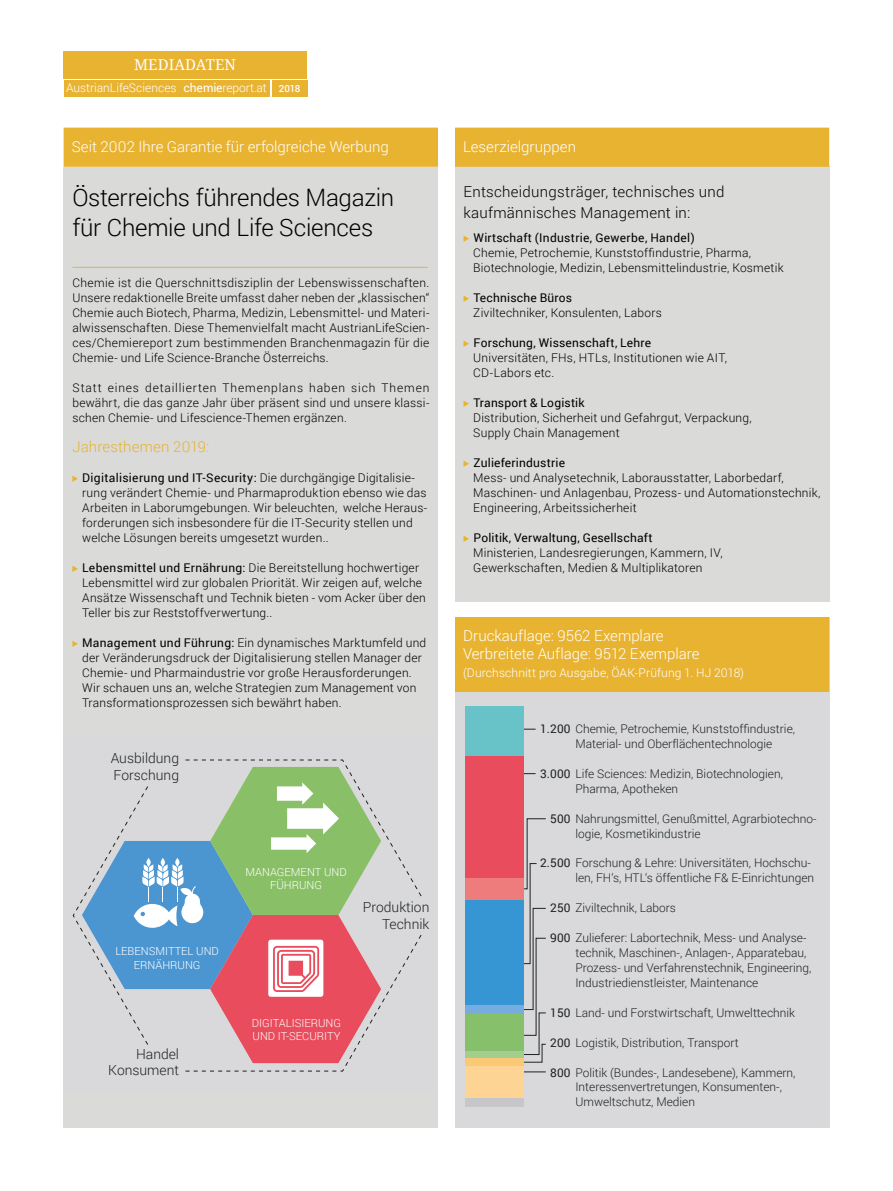
<style>
.page{position:relative;width:893px;height:1191px;background:#fff}
.page>*{position:absolute;margin:0;border:0;box-sizing:border-box;transform-origin:0 0}
.t1{font:300 24px/30px "Roboto";letter-spacing:-.01em;color:#000}
.t2{font:300 15px/18px "Roboto";color:#fff}
.t3{font:300 15px/21px "Roboto";letter-spacing:.02em;color:#000}
.t4{font:300 15px "Roboto";letter-spacing:.01em;color:#e9b332}
.t5{font:15px "Noto Serif";letter-spacing:.01em;color:#fff}
.t6{font:300 13.95px/16.6px "Roboto";color:#1d2320;text-align:right}
.t7{font:300 12px/15px "Roboto";letter-spacing:.02em;color:#000}
.t8{font:300 12px/15px "Roboto";color:#1d2320}
.t9{font:12px "Roboto";letter-spacing:.015em;color:#000}
.t10{font:300 12px "Roboto";letter-spacing:.005em;color:#fff}
.t11{font:300 11.1px/13.4px "Roboto";color:#fff;text-align:center}
.s1{font-weight:400}
.s2{font-weight:500;font-size:9.75px}
</style>
<div class="page">
<div style="left:455px;top:167px;width:374px;height:435px;background:#dadad9"></div>
<svg style="left:463px;top:235px;width:6px;height:7px"></svg>
<svg style="left:463px;top:295px;width:6px;height:7px"></svg>
<svg style="left:463px;top:340px;width:6px;height:7px"></svg>
<svg style="left:463px;top:400px;width:6px;height:7px"></svg>
<svg style="left:463px;top:460px;width:6px;height:7px"></svg>
<svg style="left:463px;top:535px;width:6px;height:7px"></svg>
<div style="left:64px;top:167px;width:374px;height:960px;background:#dadad9"></div>
<hr style="left:72px;top:267px;width:356px;height:1px;background:#e9b332">
<svg style="left:72px;top:475px;width:6px;height:7px"></svg>
<svg style="left:72px;top:565px;width:6px;height:7px"></svg>
<svg style="left:72px;top:640px;width:6px;height:7px"></svg>
<div style="left:67px;top:131px;width:368px;height:33px;background:#e9b332"></div>
<div style="left:64px;top:128px;width:374px;height:39px;border:6px solid #e9b332"></div>
<div style="left:458px;top:131px;width:368px;height:33px;background:#e9b332"></div>
<div style="left:455px;top:128px;width:374px;height:39px;border:6px solid #e9b332"></div>
<svg style="left:73px;top:759px;width:349px;height:312px"></svg>
<div style="left:455px;top:624px;width:371px;height:503px;background:#d9d9db"></div>
<svg style="left:523px;top:818px;width:23px;height:244px"></svg>
<hr style="left:499px;top:1071px;width:47px;height:1px;background:#1d2320">
<svg style="left:523px;top:773px;width:13px;height:1px"></svg>
<svg style="left:523px;top:729px;width:13px;height:1px"></svg>
<div style="left:465px;top:1098px;width:58px;height:8px;background:#c7c7c9"></div>
<div style="left:465px;top:1065px;width:58px;height:33px;background:#fdd494"></div>
<div style="left:465px;top:1057px;width:58px;height:8px;background:#fac975"></div>
<div style="left:465px;top:1051px;width:58px;height:6px;background:#a4ce8e"></div>
<div style="left:465px;top:1013px;width:58px;height:38px;background:#87c06a"></div>
<div style="left:465px;top:1005px;width:58px;height:8px;background:#77adde"></div>
<div style="left:465px;top:899px;width:58px;height:106px;background:#3696d3"></div>
<div style="left:465px;top:878px;width:58px;height:21px;background:#ef7c7d"></div>
<div style="left:465px;top:755px;width:58px;height:123px;background:#e94c5c"></div>
<div style="left:465px;top:706px;width:58px;height:49px;background:#68c3c9"></div>
<div style="left:458px;top:620px;width:368px;height:69px;background:#e9b332"></div>
<div style="left:455px;top:617px;width:374px;height:75px;border:6px solid #e9b332"></div>
<div style="left:64px;top:51px;width:243px;height:27px;background:#e9b332"></div>
<div style="left:64px;top:80px;width:115px;height:16px;background:#e9b332"></div>
<div style="left:180px;top:80px;width:90px;height:16px;background:#e9b332"></div>
<div style="left:272px;top:80px;width:35px;height:16px;background:#e9b332"></div>
<p class="t5" style="left:134px;top:55px;width:104px">MEDIADATEN</p>
<p class="t10" style="left:66px;top:79px;width:236px">AustrianLifeSciences <span class="s1">chemie</span>report.at <span class="s2">2018</span></p>
<p class="t2" style="left:72px;top:137px;width:319px">Seit 2002 Ihre Garantie für erfolgreiche Werbung</p>
<p class="t2" style="left:463px;top:137px;width:114px">Leserzielgruppen</p>
<h1 class="t1" style="left:72px;top:181px;width:323px">Österreichs führendes Magazin für Chemie und Life Sciences</h1>
<p class="t7" style="left:72px;top:275px;width:359px;text-align:justify">Chemie ist die Querschnittsdisziplin der Lebenswissenschaften.<br>Unsere redaktionelle Breite umfasst daher neben der „klassischen“ Chemie auch Biotech, Pharma, Medizin, Lebensmittel- und Materi&shy;alwissenschaften. Diese Themenvielfalt macht AustrianLifeScien&shy;ces/Chemiereport zum bestimmenden Branchenmagazin für die Chemie- und Life Science-Branche Österreichs.</p>
<p class="t7" style="left:72px;top:380px;width:359px;text-align:justify">Statt eines detaillierten Themenplans haben sich Themen bewährt, die das ganze Jahr über präsent sind und unsere klassi&shy;schen Chemie- und Lifescience-Themen ergänzen.</p>
<p class="t4" style="left:72px;top:436px;width:138px">Jahresthemen 2019:</p>
<p class="t7" style="left:82px;top:470px;width:347px"><span class="s1">Digitalisierung und IT-Security:</span> Die durchgängige Digitalisie&shy;rung verändert Chemie- und Pharmaproduktion ebenso wie das Arbeiten in Laborumgebungen. Wir beleuchten, welche Heraus&shy;forderungen sich insbesondere für die IT-Security stellen und welche Lösungen bereits umgesetzt wurden..</p>
<p class="t7" style="left:82px;top:560px;width:345px"><span class="s1">Lebensmittel und Ernährung:</span> Die Bereitstellung hochwertiger Lebensmittel wird zur globalen Priorität. Wir zeigen auf, welche Ansätze Wissenschaft und Technik bieten - vom Acker über den Teller bis zur Reststoffverwertung..</p>
<p class="t7" style="left:82px;top:635px;width:346px"><span class="s1">Management und Führung:</span> Ein dynamisches Marktumfeld und der Veränderungsdruck der Digitalisierung stellen Manager der Chemie- und Pharmaindustrie vor große Herausforderungen.<br>Wir schauen uns an, welche Strategien zum Management von Transformationsprozessen sich bewährt haben.</p>
<p class="t6" style="left:111px;top:749px;width:70px;text-align:left">Ausbildung<br>Forschung</p>
<p class="t11" style="left:115px;top:944px;width:105px">LEBENSMITTEL UND<br>ERNÄHRUNG</p>
<p class="t6" style="left:108px;top:1045px;width:72px">Handel<br>Konsument</p>
<p class="t11" style="left:245px;top:864px;width:103px">MANAGEMENT UND<br>FÜHRUNG</p>
<p class="t6" style="left:363px;top:898px;width:68px">Produktion<br>Technik</p>
<p class="t11" style="left:252px;top:1015px;width:91px;text-align:left">DIGITALISIERUNG<br>UND IT-SECURITY</p>
<p class="t3" style="left:463px;top:180px;width:262px">Entscheidungsträger, technisches und kaufmännisches Management in:</p>
<p class="t9" style="left:474px;top:229px;width:223px">Wirtschaft (Industrie, Gewerbe, Handel)</p>
<p class="t7" style="left:473px;top:245px;width:312px">Chemie, Petrochemie, Kunststoffindustrie, Pharma,<br>Biotechnologie, Medizin, Lebensmittelindustrie, Kosmetik</p>
<p class="t9" style="left:474px;top:289px;width:100px">Technische Büros</p>
<p class="t7" style="left:473px;top:305px;width:190px">Ziviltechniker, Konsulenten, Labors</p>
<p class="t9" style="left:474px;top:334px;width:179px">Forschung, Wissenschaft, Lehre</p>
<p class="t7" style="left:473px;top:350px;width:255px">Universitäten, FHs, HTLs, Institutionen wie AIT,<br>CD-Labors etc.</p>
<p class="t9" style="left:474px;top:394px;width:113px">Transport &amp; Logistik</p>
<p class="t7" style="left:473px;top:410px;width:280px">Distribution, Sicherheit und Gefahrgut, Verpackung,<br>Supply Chain Management</p>
<p class="t9" style="left:474px;top:454px;width:93px">Zulieferindustrie</p>
<p class="t7" style="left:473px;top:470px;width:349px">Mess- und Analyse technik, Laborausstatter, Laborbedarf,<br>Maschinen- und Anlagenbau, Prozess- und Automationstechnik,<br>Engineering, Arbeitssicherheit</p>
<p class="t9" style="left:474px;top:529px;width:180px">Politik, Verwaltung, Gesellschaft</p>
<p class="t7" style="left:473px;top:545px;width:251px">Ministerien, Landesregierungen, Kammern, IV,<br>Gewerkschaften, Medien &amp; Multiplikatoren</p>
<p class="t2" style="left:463px;top:626px;width:238px">Druckauflage: 9562 Exemplare<br>Verbreitete Auflage: 9512 Exemplare</p>
<p class="t10" style="left:463px;top:665px;width:282px">(Durchschnitt pro Ausgabe, ÖAK-Prüfung 1. HJ 2018)</p>
<p class="t8" style="left:575px;top:721px;width:221px;text-indent:-35px"><span class="s1">1.200</span> Chemie, Petrochemie, Kunststoffindustrie,<br>Material- und Oberflächentechnologie</p>
<p class="t8" style="left:575px;top:765px;width:209px;text-indent:-35px"><span class="s1">3.000</span> Life Sciences: Medizin, Biotechnologien,<br>Pharma, Apotheken</p>
<p class="t8" style="left:575px;top:810px;width:243px;text-indent:-25px"><span class="s1">500</span> Nahrungsmittel, Genußmittel, Agrarbiotechno&shy;logie, Kosmetikindustrie</p>
<p class="t8" style="left:540px;top:855px;width:276px;text-align:right"><span class="s1">2.500</span> Forschung &amp; Lehre: Universitäten, Hochschu&shy;len, FH‘s, HTL‘s öffentliche F&amp; E-Einrichtungen</p>
<p class="t8" style="left:550px;top:900px;width:127px"><span class="s1">250</span> Ziviltechnik, Labors</p>
<p class="t8" style="left:575px;top:930px;width:237px;text-indent:-25px"><span class="s1">900</span> Zulieferer: Labortechnik, Mess- und Analyse&shy;technik, Maschinen-, Anlagen-, Apparatebau, Prozess- und Verfahrenstechnik, Engineering, Industriedienstleister, Maintenance</p>
<p class="t8" style="left:550px;top:1004px;width:246px"><span class="s1">150</span> Land- und Forstwirtschaft, Umwelttechnik</p>
<p class="t8" style="left:550px;top:1034px;width:190px"><span class="s1">200</span> Logistik, Distribution, Transport</p>
<p class="t8" style="left:575px;top:1064px;width:222px;text-indent:-25px"><span class="s1">800</span> Politik (Bundes-, Landesebene), Kammern,<br>Interessenvertretungen, Konsumenten-,<br>Umweltschutz, Medien</p>
</div>
